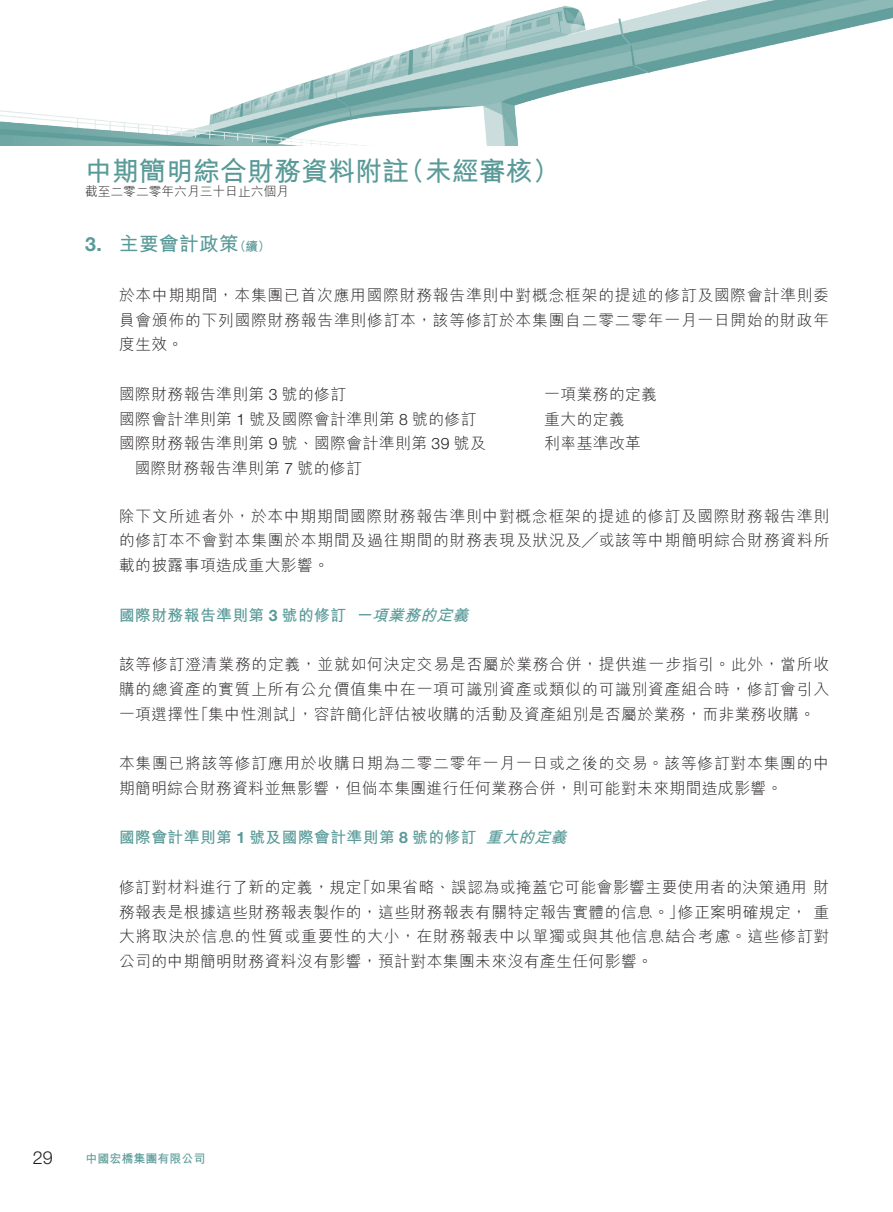
<style>
.page{position:relative;width:893px;height:1212px;background:#fff}
.page>*{position:absolute;margin:0;border:0;box-sizing:border-box;transform-origin:0 0}
.t1{font:700 27px "M Hei HK";color:#599a98}
.t2{font:700 19.5px "M Hei HK";letter-spacing:.03em;color:#599a98}
.t3{font:700 19.5px "Helvetica Neue LT Std";color:#599a98}
.t4{font:300 18px "Helvetica Neue LT Std";color:#231f20}
.t5{font:300 15.75px/24.8px "M Hei HK";letter-spacing:.03em;color:#231f20;text-align:justify}
.t6{font:300 15.75px/24.8px "M Hei HK";letter-spacing:.05em;color:#231f20}
.t7{font:700 15.75px "M Hei HK";letter-spacing:.03em;color:#599a98}
.t8{font:italic 700 15.75px "M Hei HK";color:#599a98}
.t9{font:300 12.75px "M Hei HK";color:#231f20}
.t10{font:700 12.75px "M Hei HK";color:#599a98}
.t11{font:700 12px "M Hei HK";color:#599a98}
.s1{font-family:"Helvetica Neue LT Std"}
.s2{font-style:normal}
</style>
<div class="page">
<img style="left:0;top:0;width:893px;height:145px">
<h1 class="t1" style="left:85px;top:152px;width:325px">中期簡明綜合財務資料附註</h1>
<p class="t9" style="left:85px;top:183px;width:205px">截至二零二零年六月三十日止六個月</p>
<h1 class="t1" style="left:398px;top:152px;width:163px">（未經審核(</h1>
<p class="t3" style="left:85px;top:232px;width:18px">3.</p>
<p class="t2" style="left:119px;top:230px;width:121px">主要會計政策</p>
<p class="t10" style="left:234px;top:237px;width:38px">（續(</p>
<p class="t5" style="left:119px;top:282px;width:711px">於本中期期間，本集團已首次應用國際財務報告準則中對概念框架的提述的修訂及國際會計準則委員會頒佈的下列國際財務報告準則修訂本，該等修訂於本集團自二零二零年一月一日開始的財政年度生效。</p>
<p class="t5" style="left:544px;top:381px;width:114px">一項業務的定義</p>
<p class="t5" style="left:119px;top:381px;width:229px">國際財務報告準則第 <span class="s1">3</span> 號的修訂</p>
<p class="t5" style="left:119px;top:406px;width:359px">國際會計準則第 <span class="s1">1</span> 號及國際會計準則第 <span class="s1">8</span> 號的修訂</p>
<p class="t5" style="left:119px;top:430px;width:368px">國際財務報告準則第 <span class="s1">9</span> 號、國際會計準則第 <span class="s1">39</span> 號及</p>
<p class="t5" style="left:135px;top:455px;width:229px">國際財務報告準則第 <span class="s1">7</span> 號的修訂</p>
<p class="t5" style="left:544px;top:406px;width:82px">重大的定義</p>
<p class="t5" style="left:544px;top:430px;width:98px">利率基準改革</p>
<p class="t5" style="left:119px;top:503px;width:712px">除下文所述者外，於本中期期間國際財務報告準則中對概念框架的提述的修訂及國際財務報告準則的修訂本不會對本集團於本期間及過往期間的財務表現及狀況及╱或該等中期簡明綜合財務資料所載的披露事項造成重大影響。</p>
<p class="t8" style="left:357px;top:603px;width:118px"><span class="s2">一</span>項業務的定義</p>
<p class="t7" style="left:119px;top:603px;width:229px">國際財務報告準則第 <span class="s1">3</span> 號的修訂</p>
<p class="t6" style="left:119px;top:651px;width:712px">該等修訂澄清業務的定義，並就如何決定交易是否屬於業務合併，提供進一步指引。此外，當所收</p>
<p class="t6" style="left:119px;top:676px;width:711px">購的總資產的實質上所有公允價值集中在一項可識別資產或類似的可識別資產組合時，修訂會引入</p>
<p class="t5" style="left:193px;top:701px;width:623px">「集中性測試，」 容許簡化評估被收購的活動及資產組別是否屬於業務，而非業務收購。</p>
<p class="t5" style="left:119px;top:701px;width:82px">一項選擇性</p>
<p class="t6" style="left:119px;top:750px;width:711px">本集團已將該等修訂應用於收購日期為二零二零年一月一日或之後的交易。該等修訂對本集團的中期簡明綜合財務資料並無影響，但倘本集團進行任何業務合併，則可能對未來期間造成影響。</p>
<p class="t8" style="left:486px;top:826px;width:88px">重大的定義</p>
<p class="t7" style="left:119px;top:826px;width:359px">國際會計準則第 <span class="s1">1</span> 號及國際會計準則第 <span class="s1">8</span> 號的修訂</p>
<p class="t5" style="left:355px;top:874px;width:476px">「如果省略、誤認為或掩蓋它可能會影響主要使用者的決策通用財</p>
<p class="t5" style="left:119px;top:874px;width:244px">修訂對材料進行了新的定義，規定</p>
<p class="t5" style="left:678px;top:899px;width:153px">修正案明確規定，重</p>
<p class="t5" style="left:119px;top:899px;width:712px;text-align:left">務報表是根據這些財務報表製作的，這些財務報表有關特定報告實體的信息。」<br>大將取決於信息的性質或重要性的大小，在財務報表中以單獨或與其他信息結合考慮。這些修訂對公司的中期簡明財務資料沒有影響，預計對本集團未來沒有產生任何影響。</p>
<p class="t4" style="left:33px;top:1147px;width:22px">29</p>
<p class="t11" style="left:85px;top:1150px;width:121px">中國宏橋集團有限公司</p>
</div>
